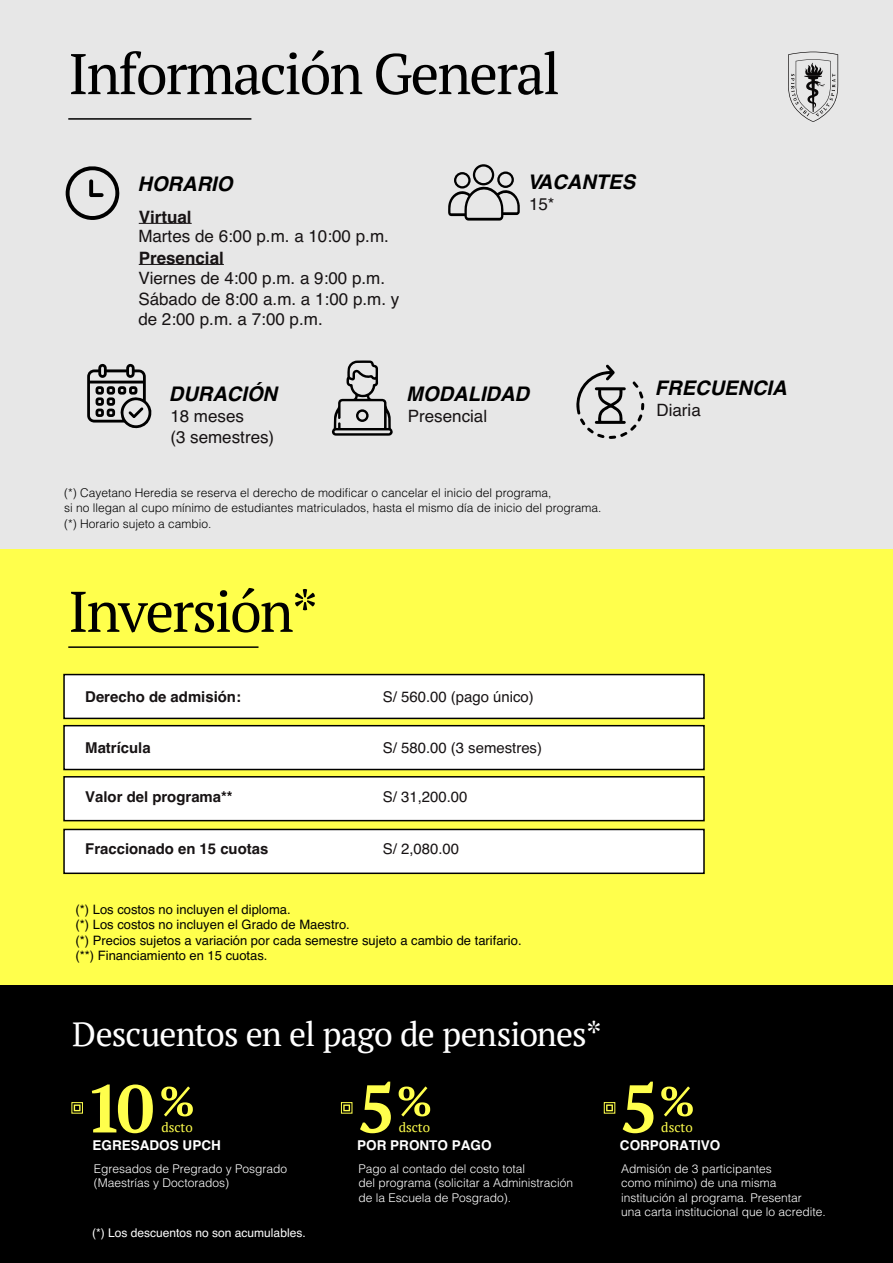
<style>
.page{position:relative;width:893px;height:1263px;background:#fff}
.page>*{position:absolute;margin:0;border:0;box-sizing:border-box;transform-origin:0 0}
.t1{font:700 67.35px "PT Serif";color:#ffff4c}
.t2{font:57.15px "PT Serif";letter-spacing:-.035em;color:#000}
.t3{font:33.75px "PT Serif";letter-spacing:-.025em;color:#fff}
.t4{font:italic 700 20.1px "Helvetica";color:#000}
.t5{font:16.95px/20.4px "Helvetica";color:#171314}
.t6{font:700 16.95px "Helvetica";color:#171314}
.t7{font:700 14.85px "Helvetica";color:#171314}
.t8{font:14.85px "Helvetica";color:#171314}
.t9{font:700 13.5px "Helvetica";color:#fff}
.t10{font:13.35px "PT Serif";color:#ffff4c}
.t11{font:13.05px/15.6px "Helvetica";color:#000}
.t12{font:300 12px/14.4px "Helvetica";color:#fff}
.t13{font:300 12px/15.5px "Helvetica";color:#000}
.t14{font:12px "Helvetica";color:#fff}
</style>
<div class="page">
<div style="left:0;top:549px;width:893px;height:436px;background:#ffff4c"></div>
<div style="left:0;top:0;width:893px;height:549px;background:#e7e7e7"></div>
<svg style="left:788px;top:52px;width:50px;height:70px"></svg>
<div style="left:0;top:985px;width:893px;height:278px;background:#000"></div>
<svg style="left:74px;top:1104px;width:7px;height:7px"></svg>
<div style="left:72px;top:1102px;width:11px;height:11px;border:1px solid #ffff4c"></div>
<svg style="left:343px;top:1104px;width:7px;height:7px"></svg>
<div style="left:341px;top:1102px;width:11px;height:11px;border:1px solid #ffff4c"></div>
<svg style="left:606px;top:1104px;width:7px;height:7px"></svg>
<div style="left:604px;top:1102px;width:11px;height:11px;border:1px solid #ffff4c"></div>
<hr style="left:68px;top:118px;width:183px;height:2px;background:#000">
<hr style="left:68px;top:646px;width:191px;height:2px;background:#000">
<div style="left:63px;top:674px;width:642px;height:45px;background:#fff;border:2px solid #000"></div>
<div style="left:63px;top:725px;width:642px;height:45px;background:#fff;border:2px solid #000"></div>
<div style="left:63px;top:776px;width:642px;height:45px;background:#fff;border:2px solid #000"></div>
<div style="left:63px;top:829px;width:642px;height:45px;background:#fff;border:2px solid #000"></div>
<svg style="left:87px;top:364px;width:65px;height:65px"></svg>
<svg style="left:576px;top:365px;width:68px;height:74px"></svg>
<svg style="left:66px;top:166px;width:54px;height:54px"></svg>
<svg style="left:448px;top:164px;width:72px;height:57px"></svg>
<svg style="left:332px;top:360px;width:61px;height:76px"></svg>
<svg style="left:161px;top:1086px;width:32px;height:30px"></svg>
<svg style="left:399px;top:1086px;width:31px;height:30px"></svg>
<svg style="left:661px;top:1086px;width:32px;height:30px"></svg>
<hr style="left:139px;top:223px;width:53px;height:1px;background:#171314">
<hr style="left:139px;top:264px;width:85px;height:1px;background:#171314">
<h2 class="t2" style="left:68px;top:37px;width:493px">Información General</h2>
<h3 class="t4" style="left:137px;top:167px;width:96px">HORARIO</h3>
<h3 class="t6" style="left:139px;top:203px;width:54px">Virtual</h3>
<h3 class="t6" style="left:139px;top:244px;width:87px">Presencial</h3>
<h3 class="t5" style="left:138px;top:226px;width:252px">Martes de 6:00 p.m. a 10:00 p.m.</h3>
<h3 class="t5" style="left:138px;top:269px;width:262px">Viernes de 4:00 p.m. a 9:00 p.m.<br>Sábado de 8:00 a.m. a 1:00 p.m. y de 2:00 p.m. a 7:00 p.m.</h3>
<h3 class="t4" style="left:527px;top:165px;width:109px">VACANTES</h3>
<h3 class="t5" style="left:529px;top:194px;width:27px">15*</h3>
<h3 class="t4" style="left:169px;top:377px;width:110px">DURACIÓN</h3>
<h3 class="t5" style="left:170px;top:407px;width:105px">18 meses<br>(3 semestres)</h3>
<h3 class="t4" style="left:406px;top:377px;width:124px">MODALIDAD</h3>
<h3 class="t5" style="left:408px;top:407px;width:81px">Presencial</h3>
<p class="t13" style="left:64px;top:484px;width:539px">(*) Cayetano Heredia se reserva el derecho de modificar o cancelar el inicio del programa,<br>si no llegan al cupo mínimo de estudiantes matriculados, hasta el mismo día de inicio del programa. (*) Horario sujeto a cambio.</p>
<h3 class="t4" style="left:655px;top:371px;width:133px">FRECUENCIA</h3>
<h3 class="t5" style="left:656px;top:400px;width:46px">Diaria</h3>
<h2 class="t2" style="left:68px;top:574px;width:251px">Inversión*</h2>
<p class="t7" style="left:85px;top:684px;width:157px">Derecho de admisión:</p>
<p class="t8" style="left:383px;top:685px;width:152px">S/ 560.00 (pago único)</p>
<p class="t7" style="left:85px;top:736px;width:67px">Matrícula</p>
<p class="t8" style="left:383px;top:736px;width:161px">S/ 580.00 (3 semestres)</p>
<p class="t7" style="left:85px;top:784px;width:149px">Valor del programa**</p>
<p class="t8" style="left:383px;top:785px;width:86px">S/ 31,200.00</p>
<p class="t7" style="left:85px;top:837px;width:185px">Fraccionado en 15 cuotas</p>
<p class="t8" style="left:383px;top:838px;width:78px">S/ 2,080.00</p>
<p class="t11" style="left:76px;top:901px;width:448px">(*) Los costos no incluyen el diploma.<br>(*) Los costos no incluyen el Grado de Maestro.<br>(*) Precios sujetos a variación por cada semestre sujeto a cambio de tarifario. (**) Financiamiento en 15 cuotas.</p>
<h3 class="t3" style="left:72px;top:1012px;width:531px">Descuentos en el pago de pensiones*</h3>
<h1 class="t1" style="left:85px;top:1063px;width:71px">10</h1>
<p class="t9" style="left:93px;top:1135px;width:130px">EGRESADOS UPCH</p>
<p class="t10" style="left:161px;top:1119px;width:33px">dscto</p>
<p class="t12" style="left:94px;top:1160px;width:195px">Egresados de Pregrado y Posgrado (Maestrías y Doctorados)</p>
<p class="t14" style="left:92px;top:1224px;width:215px">(*) Los descuentos no son acumulables.</p>
<h1 class="t1" style="left:357px;top:1063px;width:40px">5</h1>
<p class="t10" style="left:399px;top:1119px;width:33px">dscto</p>
<p class="t12" style="left:358px;top:1160px;width:216px">Pago al contado del costo total<br>del programa (solicitar a Administración de la Escuela de Posgrado).</p>
<p class="t9" style="left:357px;top:1135px;width:136px">POR PRONTO PAGO</p>
<h1 class="t1" style="left:620px;top:1063px;width:40px">5</h1>
<p class="t10" style="left:661px;top:1119px;width:33px">dscto</p>
<p class="t12" style="left:621px;top:1160px;width:206px">Admisión de 3 participantes<br>como mínimo) de una misma institución al programa. Presentar<br>una carta institucional que lo acredite.</p>
<p class="t9" style="left:620px;top:1135px;width:102px">CORPORATIVO</p>
</div>
